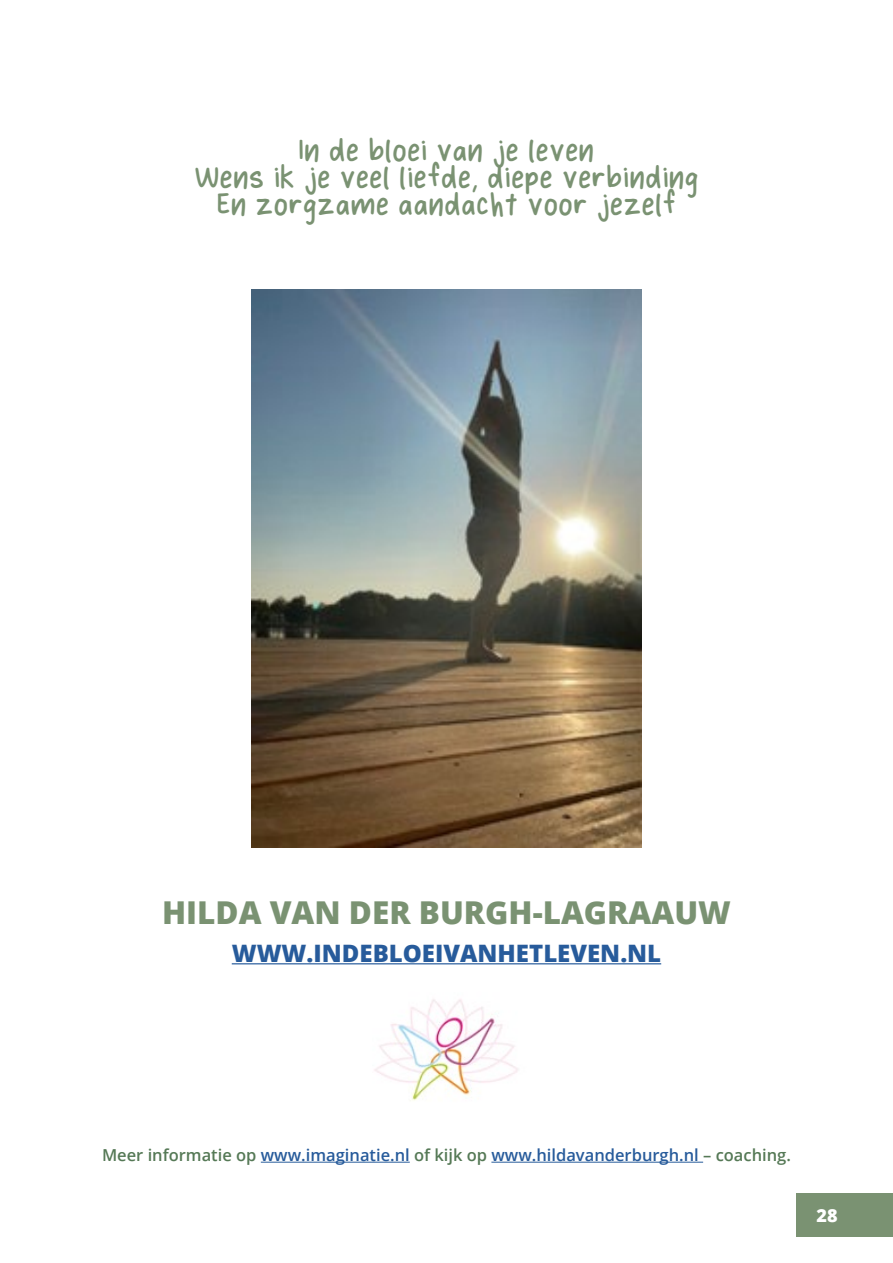
<style>
.page{position:relative;width:893px;height:1263px;background:#fff}
.page>*{position:absolute;margin:0;border:0;box-sizing:border-box;transform-origin:0 0}
.t1{font:36px/27px "Hynings Handwriting V2";color:#7a9272;text-align:center}
.t2{font:800 31.5px "Open Sans";color:#7a9272}
.t3{font:800 24px "Open Sans";color:#275b9b}
.t4{font:800 18px "Open Sans";color:#fff}
.t5{font:600 16.5px "Open Sans";color:#275b9b}
.s1{color:#557956}
</style>
<div class="page">
<div style="left:796px;top:1193px;width:97px;height:43px;background:#7a9272"></div>
<img style="left:355px;top:964px;width:183px;height:137px">
<img style="left:251px;top:289px;width:391px;height:558px">
<hr style="left:232px;top:963px;width:429px;height:1px;background:#275b9b">
<hr style="left:261px;top:1162px;width:149px;height:1px;background:#275b9b">
<hr style="left:491px;top:1162px;width:212px;height:1px;background:#275b9b">
<p class="t1" style="left:194px;top:138px;width:506px">In de bloei van je leven<br>Wens ik je veel liefde, diepe verbinding<br>En zorgzame aandacht voor jezelf</p>
<p class="t2" style="left:162px;top:889px;width:570px">HILDA VAN DER BURGH-LAGRAAUW</p>
<p class="t3" style="left:232px;top:935px;width:431px">WWW.INDEBLOEIVANHETLEVEN.NL</p>
<p class="t5" style="left:102px;top:1143px;width:690px"><span class="s1">Meer informatie op</span> www.imaginatie.nl <span class="s1">of kijk op</span> www.hildavanderburgh.nl <span class="s1">– coaching.</span></p>
<p class="t4" style="left:816px;top:1201px;width:23px">28</p>
</div>
